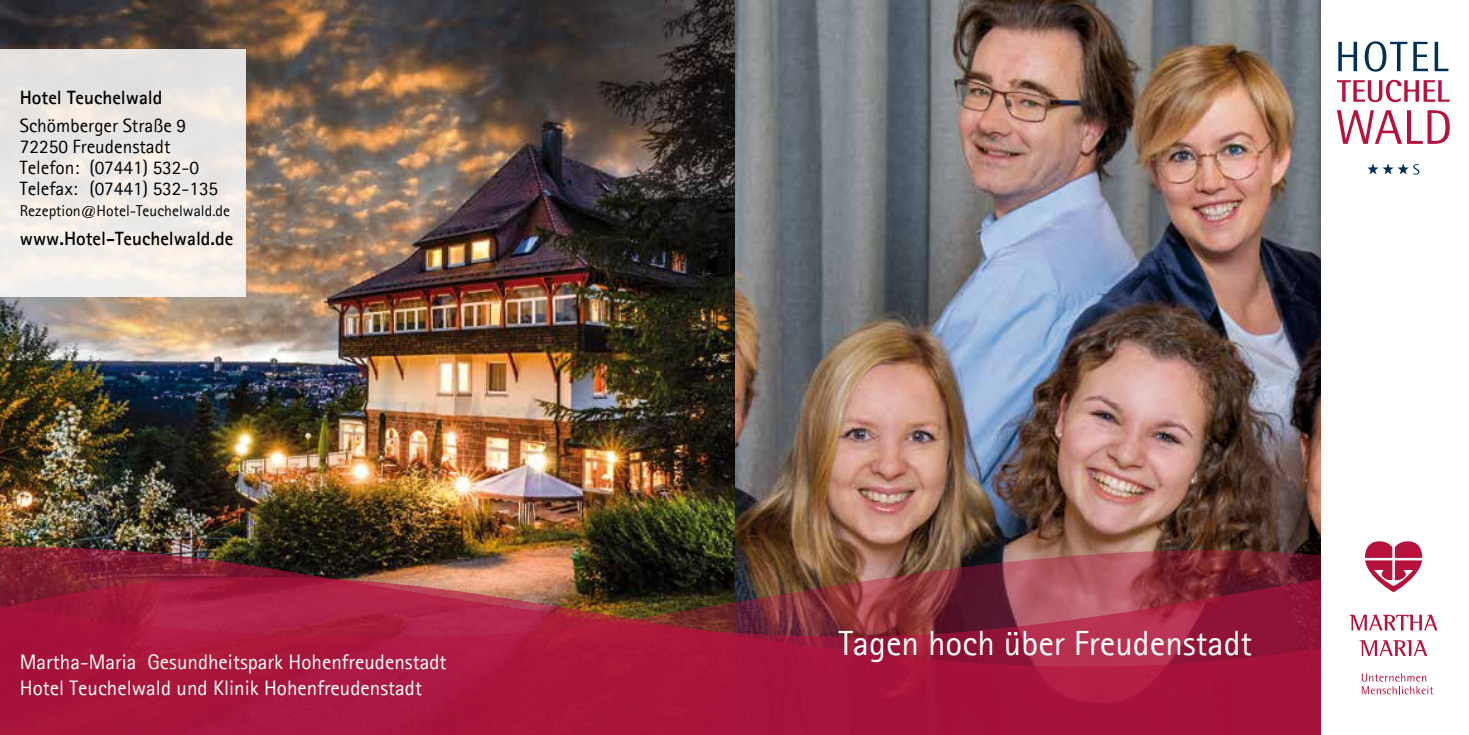
<style>
.page{position:relative;width:1469px;height:735px;background:#fff}
.page>*{position:absolute;margin:0;border:0;box-sizing:border-box;transform-origin:0 0}
.t1{font:35px "Agfa Rotis Sans Serif";color:#fff}
.t2{font:21px/25.2px "Agfa Rotis Sans Serif";color:#fff}
.t3{font:19.25px/21px "Agfa Rotis Sans Serif";color:#000}
.t4{font:700 19.25px "Agfa Rotis Sans Serif";color:#000}
.t5{font:15.75px "Agfa Rotis Sans Serif";color:#000}
</style>
<div class="page">
<img style="left:0;top:0;width:1320px;height:537px">
<svg style="left:1337px;top:110px;width:112px;height:34px"></svg>
<svg style="left:1336px;top:80px;width:113px;height:22px"></svg>
<svg style="left:1338px;top:41px;width:110px;height:31px"></svg>
<svg style="left:1367px;top:163px;width:52px;height:11px"></svg>
<svg style="left:1349px;top:614px;width:88px;height:16px"></svg>
<svg style="left:1359px;top:640px;width:68px;height:15px"></svg>
<svg style="left:1361px;top:673px;width:72px;height:21px"></svg>
<svg style="left:1365px;top:541px;width:57px;height:51px"></svg>
<svg style="left:0;top:50px;width:246px;height:246px;background:#ede9e5"></svg>
<img style="left:0;top:537px;width:1320px;height:7px">
<img style="left:0;top:544px;width:1320px;height:31px">
<svg style="left:0;top:575px;width:1320px;height:159px;background:#9f1e3d"></svg>
<p class="t4" style="left:20px;top:85px;width:144px">Hotel Teuchelwald</p>
<p class="t3" style="left:20px;top:115px;width:200px">Schömberger Straße 9<br>72250 Freudenstadt<br>Telefon: (07441) 532-0<br>Telefax: (07441) 532-135</p>
<p class="t5" style="left:20px;top:201px;width:212px">Rezeption@Hotel-Teuchelwald.de</p>
<p class="t4" style="left:20px;top:226px;width:215px">www.Hotel-Teuchelwald.de</p>
<p class="t2" style="left:20px;top:649px;width:428px">Martha-Maria Gesundheitspark Hohenfreudenstadt<br>Hotel Teuchelwald und Klinik Hohenfreudenstadt</p>
<h1 class="t1" style="left:838px;top:622px;width:415px">Tagen hoch über Freudenstadt</h1>
</div>
